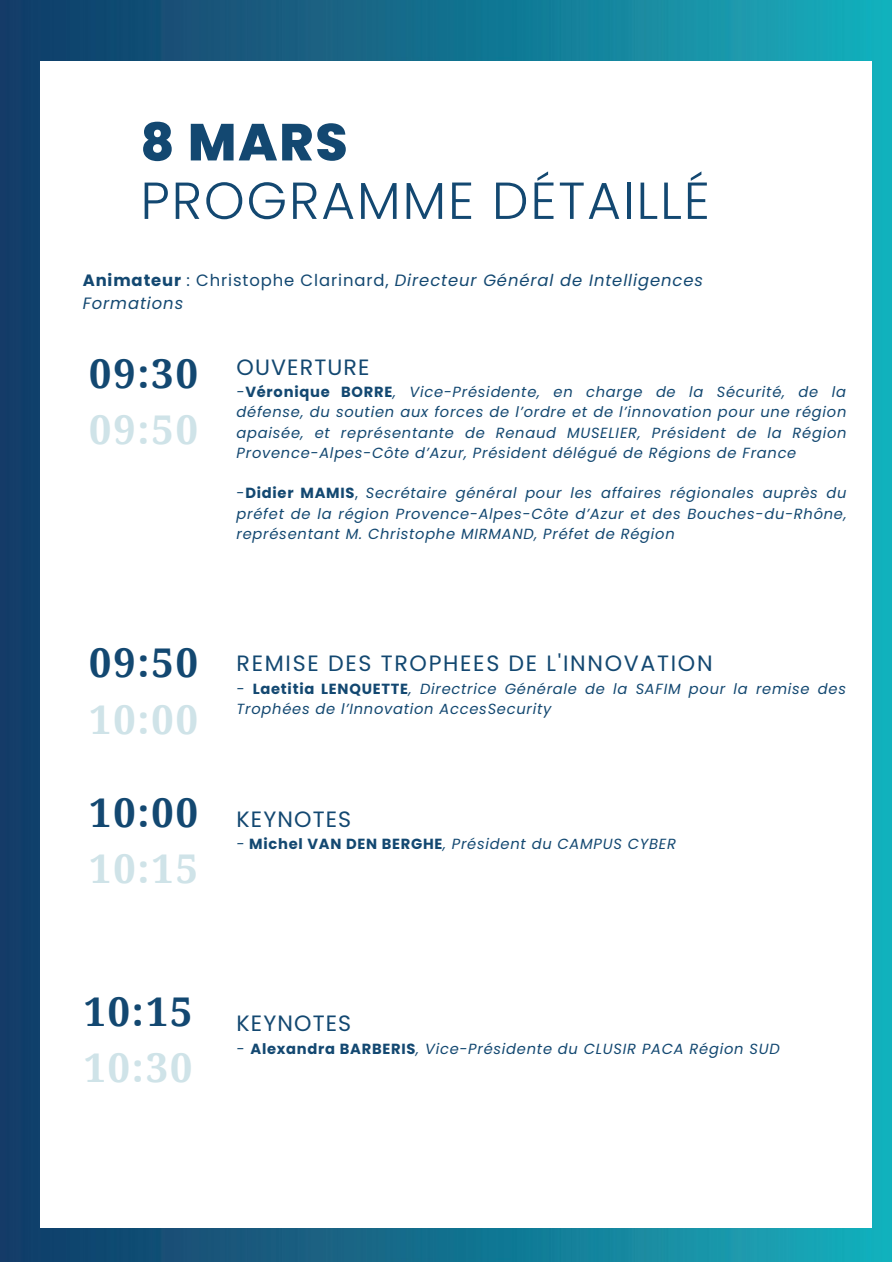
<style>
.page{position:relative;width:893px;height:1264px;background:#fff}
.page>*{position:absolute;margin:0;border:0;box-sizing:border-box;transform-origin:0 0}
.t1{font:300 51.9px "Poppins";letter-spacing:.035em;color:#134871}
.t2{font:800 51.9px "Poppins";color:#134871}
.t3{font:700 39.6px "Droid Serif";letter-spacing:.05em;color:#134871}
.t4{font:700 39.6px "Droid Serif";letter-spacing:.05em;color:#cfe3e8}
.t5{font:22.2px "Poppins";letter-spacing:.075em;color:#134871}
.t6{font:22.2px "Poppins";letter-spacing:.05em;color:#134871}
.t7{font:italic 16.35px/22.5px "Poppins";letter-spacing:.055em;color:#134871}
.t8{font:italic 14.7px/20.2px "Poppins";letter-spacing:.05em;color:#134871;text-align:justify}
.s1{font-weight:700;font-style:normal}
.s2{font-style:normal}
</style>
<div class="page">
<img style="left:0;top:165px;width:891px;height:540px">
<img style="left:0;top:0;width:891px;height:67px">
<img style="left:0;top:67px;width:891px;height:98px">
<img style="left:0;top:705px;width:891px;height:366px">
<img style="left:0;top:1071px;width:891px;height:190px">
<div style="left:40px;top:61px;width:833px;height:1100px;background:#fff"></div>
<div style="left:40px;top:1148px;width:831px;height:79px;background:#fff"></div>
<h1 class="t2" style="left:140px;top:106px;width:209px">8 MARS</h1>
<h1 class="t1" style="left:140px;top:164px;width:571px">PROGRAMME DÉTAILLÉ</h1>
<p class="t7" style="left:83px;top:269px;width:622px"><span class="s1">Animateur</span> <span class="s2">: Christophe Clarinard,</span> Directeur Général de Intelligences<br>Formations</p>
<h2 class="t3" style="left:89px;top:351px;width:110px">09:30</h2>
<h2 class="t4" style="left:89px;top:407px;width:110px">09:50</h2>
<h3 class="t6" style="left:236px;top:351px;width:134px">OUVERTURE</h3>
<p class="t8" style="left:236px;top:382px;width:611px">-<span class="s1">Véronique BORRE</span>, Vice-Présidente, en charge de la Sécurité, de la défense, du soutien aux forces de l’ordre et de l’innovation pour une région apaisée, et représentante de Renaud MUSELIER, Président de la Région Provence-Alpes-Côte d’Azur, Président délégué de Régions de France</p>
<p class="t8" style="left:236px;top:483px;width:611px"><span class="s2">-</span><span class="s1">Didier MAMIS</span><span class="s2">,</span> Secrétaire général pour les affaires régionales auprès du préfet de la région Provence-Alpes-Côte d’Azur et des Bouches-du-Rhône, représentant M. Christophe MIRMAND, Préfet de Région</p>
<h2 class="t3" style="left:89px;top:640px;width:110px">09:50</h2>
<h2 class="t4" style="left:89px;top:696px;width:110px">10:00</h2>
<h2 class="t3" style="left:89px;top:790px;width:110px">10:00</h2>
<h2 class="t4" style="left:89px;top:846px;width:110px">10:15</h2>
<h3 class="t5" style="left:236px;top:648px;width:477px">REMISE DES TROPHEES DE L'INNOVATION</h3>
<p class="t8" style="left:236px;top:678px;width:611px">- <span class="s1">Laetitia LENQUETTE</span>, Directrice Générale de la SAFIM pour la remise des<br>Trophées de l’Innovation AccesSecurity</p>
<h3 class="t6" style="left:236px;top:803px;width:116px">KEYNOTES</h3>
<p class="t8" style="left:236px;top:833px;width:441px">- <span class="s1">Michel VAN DEN BERGHE</span>, Président du CAMPUS CYBER</p>
<h2 class="t3" style="left:84px;top:989px;width:110px">10:15</h2>
<h2 class="t4" style="left:84px;top:1045px;width:110px">10:30</h2>
<h3 class="t6" style="left:236px;top:1008px;width:116px">KEYNOTES</h3>
<p class="t8" style="left:236px;top:1038px;width:544px">- <span class="s1">Alexandra BARBERIS</span>, Vice-Présidente du CLUSIR PACA Région SUD</p>
</div>
